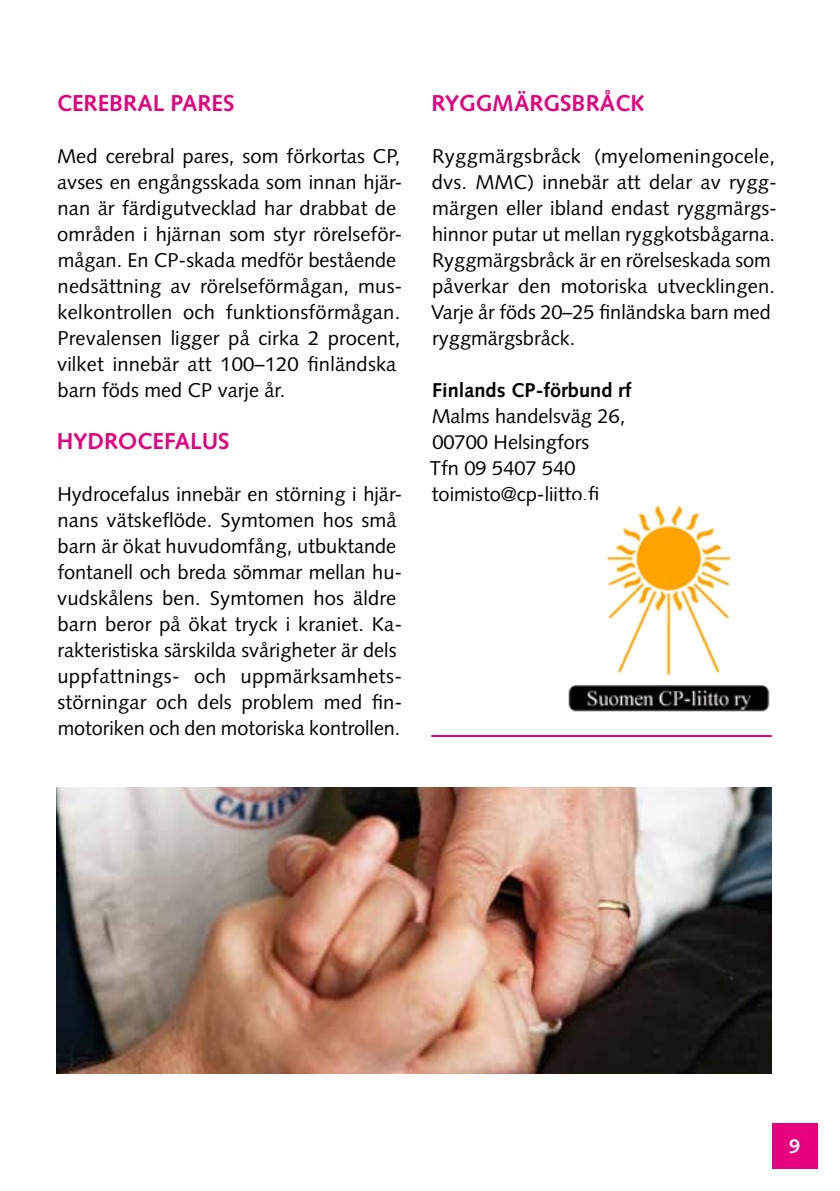
<style>
.page{position:relative;width:840px;height:1191px;background:#fff}
.page>*{position:absolute;margin:0;border:0;box-sizing:border-box;transform-origin:0 0}
.t1{font:700 23px "Syntax LT Std";color:#e6007d}
.t2{font:20px/26px "Syntax LT Std";letter-spacing:.005em;color:#000}
.t3{font:700 20px "Syntax LT Std";color:#000}
.t4{font:700 20px "Syntax LT Std";color:#fff}
</style>
<div class="page">
<div style="left:771px;top:1123px;width:45px;height:45px;background:#e6007d"></div>
<hr style="left:431px;top:735px;width:340px;height:2px;background:#e6007d">
<img style="left:57px;top:787px;width:714px;height:286px">
<img style="left:568px;top:505px;width:202px;height:207px">
<p class="t1" style="left:57px;top:90px;width:179px">CEREBRAL PARES</p>
<p class="t2" style="left:57px;top:143px;width:346px">Med cerebral pares, som förkortas CP, avses en engångsskada som innan hjär&shy;nan är färdigutvecklad har drabbat de områden i hjärnan som styr rörelseför&shy;mågan. En CP-skada medför bestående nedsättning av rörelseförmågan, mus&shy;kelkontrollen och funktionsförmågan.<br>Prevalensen ligger på cirka 2 procent, vilket innebär att 100–120 finländska barn föds med CP varje år.</p>
<p class="t1" style="left:57px;top:428px;width:174px">HYDROCEFALUS</p>
<p class="t2" style="left:57px;top:481px;width:346px">Hydrocefalus innebär en störning i hjär&shy;nans vätskeflöde. Symtomen hos små barn är ökat huvudomfång, utbuktande fontanell och breda sömmar mellan hu&shy;vudskålens ben. Symtomen hos äldre barn beror på ökat tryck i kraniet. Ka&shy;rakteristiska särskilda svårigheter är dels uppfattnings- och uppmärksamhets&shy;störningar och dels problem med fin&shy;motoriken och den motoriska kontrollen.</p>
<p class="t1" style="left:431px;top:90px;width:214px">RYGGMÄRGSBRÅCK</p>
<p class="t2" style="left:431px;top:143px;width:347px">Ryggmärgsbråck (myelomeningocele, dvs. MMC) innebär att delar av rygg&shy;märgen eller ibland endast ryggmärgs&shy;hinnor putar ut mellan ryggkotsbågarna.<br>Ryggmärgsbråck är en rörelseskada som påverkar den motoriska utvecklingen.<br>Varje år föds 20–25 finländska barn med ryggmärgsbråck.</p>
<p class="t3" style="left:432px;top:379px;width:200px">Finlands CP-förbund rf</p>
<p class="t2" style="left:429px;top:403px;width:197px">Malms handelsväg 26,<br>00700 Helsingfors<br>Tfn 09 5407 540 toimisto@cp-liitto.fi</p>
<p class="t4" style="left:788px;top:1134px;width:13px">9</p>
</div>
